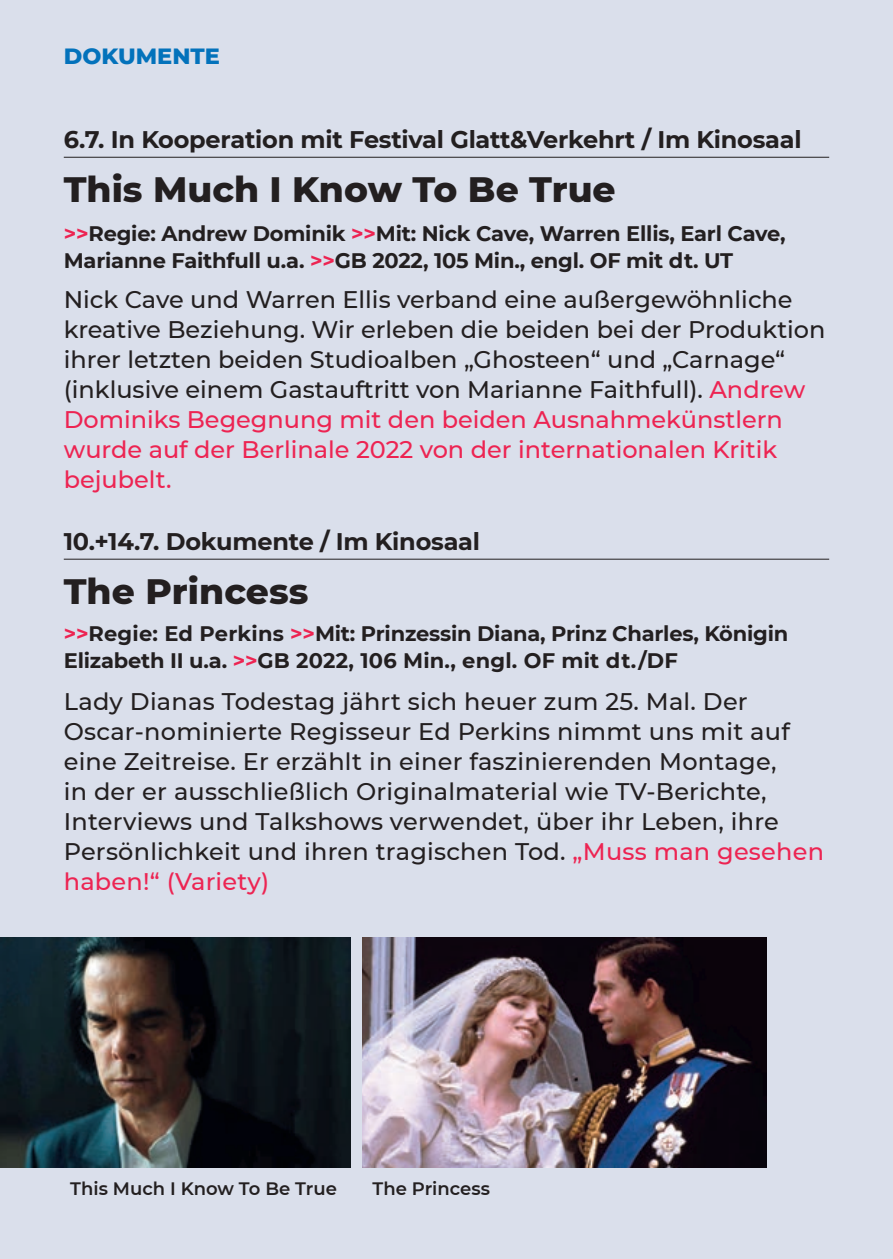
<style>
.page{position:relative;width:893px;height:1259px;background:#dadfeb}
.page>*{position:absolute;margin:0;border:0;box-sizing:border-box;transform-origin:0 0}
.t1{font:800 36px "Montserrat";color:#231f20}
.t2{font:500 24px/30px "Montserrat";color:#231f20}
.t3{font:700 24px "Montserrat";letter-spacing:-.01em;color:#231f20}
.t4{font:800 22.5px "Montserrat";color:#0372bb}
.t5{font:700 21px/27px "Montserrat";letter-spacing:-.01em;color:#231f20}
.t6{font:600 18px "Montserrat";color:#231f20}
.s1{color:#ed2452}
</style>
<div class="page">
<hr style="left:64px;top:558px;width:765px;height:2px;background:#231f20">
<img style="left:0;top:937px;width:351px;height:230px">
<img style="left:362px;top:937px;width:404px;height:230px">
<hr style="left:64px;top:157px;width:765px;height:1px;background:#231f20">
<p class="t4" style="left:64px;top:40px;width:158px">DOKUMENTE</p>
<p class="t3" style="left:64px;top:122px;width:739px">6.7. In Kooperation mit Festival Glatt&amp;Verkehrt / Im Kinosaal</p>
<h1 class="t1" style="left:64px;top:163px;width:553px">This Much I Know To Be True</h1>
<p class="t5" style="left:64px;top:219px;width:723px"><span class="s1">&gt;&gt;</span>Regie: Andrew Dominik <span class="s1">&gt;&gt;</span>Mit: Nick Cave, Warren Ellis, Earl Cave,<br>Marianne Faithfull u.a. <span class="s1">&gt;&gt;</span>GB 2022, 105 Min., engl. OF mit dt. UT</p>
<p class="t2" style="left:64px;top:284px;width:763px">Nick Cave und Warren Ellis verband eine außergewöhnliche kreative Beziehung. Wir erleben die beiden bei der Produktion ihrer letzten beiden Studioalben „Ghosteen“ und „Carnage“ (inklusive einem Gastauftritt von Marianne Faithfull). <span class="s1">Andrew Dominiks Begegnung mit den beiden Ausnahmekünstlern wurde auf der Berlinale 2022 von der internationalen Kritik bejubelt.</span></p>
<p class="t3" style="left:64px;top:524px;width:418px">10.+14.7. Dokumente / Im Kinosaal</p>
<h1 class="t1" style="left:64px;top:565px;width:246px">The Princess</h1>
<p class="t5" style="left:64px;top:619px;width:726px"><span class="s1">&gt;&gt;</span>Regie: Ed Perkins <span class="s1">&gt;&gt;</span>Mit: Prinzessin Diana, Prinz Charles, Königin<br>Elizabeth II u.a. <span class="s1">&gt;&gt;</span>GB 2022, 106 Min., engl. OF mit dt./DF</p>
<p class="t2" style="left:64px;top:685px;width:762px">Lady Dianas Todestag jährt sich heuer zum 25. Mal. Der Oscar-nominierte Regisseur Ed Perkins nimmt uns mit auf eine Zeitreise. Er erzählt in einer faszinierenden Montage,<br>in der er ausschließlich Originalmaterial wie TV-Berichte, Interviews und Talkshows verwendet, über ihr Leben, ihre Persönlichkeit und ihren tragischen Tod. <span class="s1">„Muss man gesehen haben!“ (Variety)</span></p>
<p class="t6" style="left:70px;top:1176px;width:268px">This Much I Know To Be True</p>
<p class="t6" style="left:373px;top:1176px;width:119px">The Princess</p>
</div>
